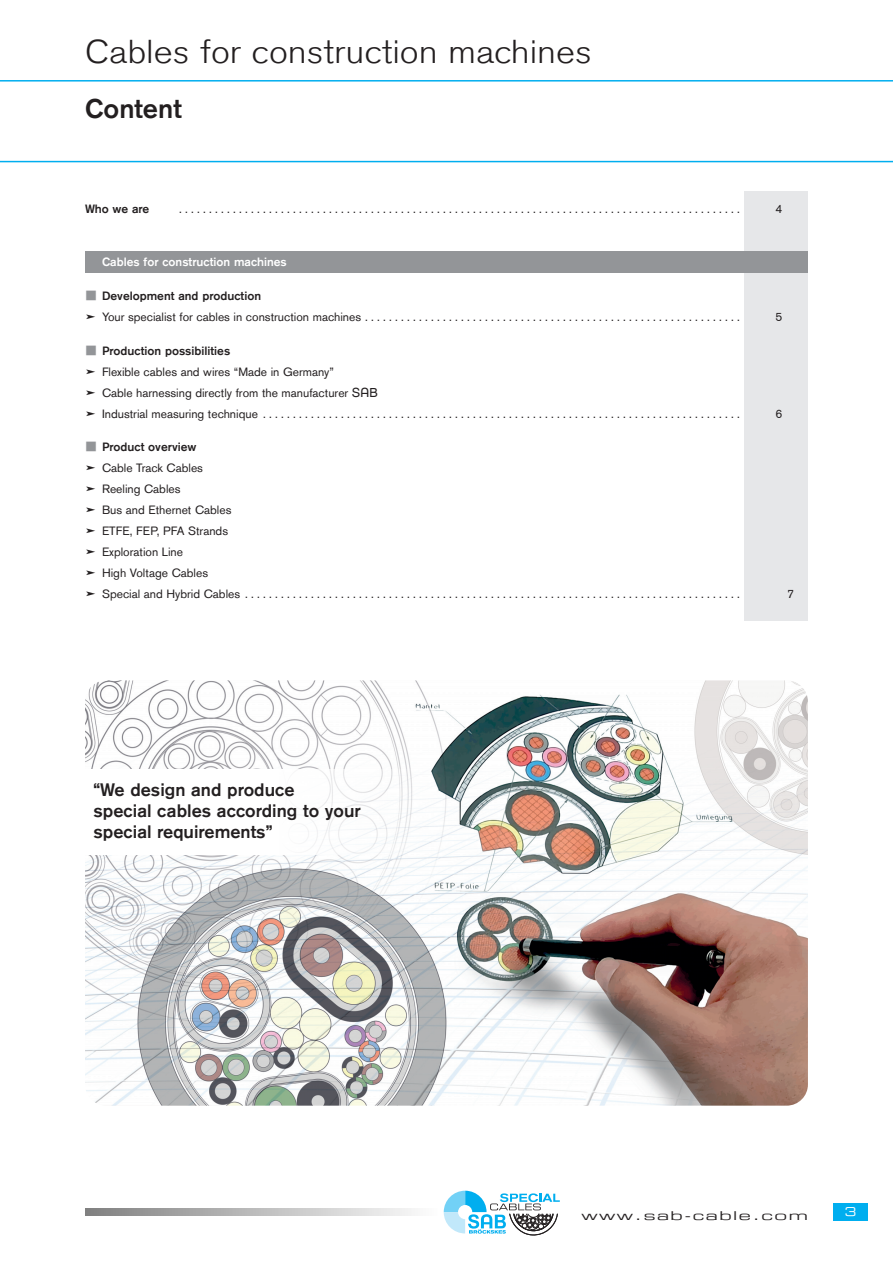
<style>
.page{position:relative;width:893px;height:1263px;background:#fff}
.page>*{position:absolute;margin:0;border:0;box-sizing:border-box;transform-origin:0 0}
.t1{font:300 33px "Akzidenz Grotesk Std";color:#231f20;scale:1.1 1}
.t2{font:500 27px "Akzidenz Grotesk Std";color:#231f20}
.t3{font:500 18px/21px "Akzidenz Grotesk Std";color:#231f20}
.t4{font:12px/21px "Akzidenz Grotesk Std";color:#231f20}
.t5{font:500 12px "Akzidenz Grotesk Std";color:#fff}
.t6{font:12px "Eurostile Extended Two";letter-spacing:.095em;color:#231f20;scale:1.3 1}
.t7{font:500 12px "Akzidenz Grotesk Std";color:#231f20}
.t8{font:12px "Eurostile Extended Two";color:#fff}
.s1{font-family:"Adobe Gothic Std";font-weight:700;color:#939598}
.s2{font-weight:500}
.s3{font-family:"Arial Unicode MS"}
.s4{font-family:"SAB"}
</style>
<div class="page">
<div style="left:833px;top:1203px;width:34px;height:17px;background:#00aeef"></div>
<svg style="left:444px;top:1191px;width:116px;height:45px"></svg>
<svg style="left:85px;top:1209px;width:327px;height:6px;background:#b9b9b9"></svg>
<hr style="left:0;top:161px;width:893px;height:1px;background:#00aeef">
<hr style="left:0;top:80px;width:893px;height:2px;background:#00aeef">
<div style="left:744px;top:191px;width:64px;height:430px;background:#e6e7e9"></div>
<div style="left:85px;top:251px;width:723px;height:22px;background:#939598"></div>
<img style="left:85px;top:680px;width:723px;height:426px;border-radius:21px">
<div style="left:85px;top:770px;width:340px;height:85px;background:#fff"></div>
<p class="t1" style="left:85px;top:33px;width:462px">Cables for construction machines</p>
<p class="t2" style="left:85px;top:92px;width:98px">Content</p>
<p class="t7" style="left:85px;top:202px;width:66px">Who we are</p>
<p class="t4" style="left:179px;top:198px;width:562px">. . . . . . . . . . . . . . . . . . . . . . . . . . . . . . . . . . . . . . . . . . . . . . . . . . . . . . . . . . . . . . . . . . . . . . . . . . . . . . . . . . . . . . . . . . . . . .</p>
<p class="t4" style="left:775px;top:198px;width:8px">4</p>
<p class="t5" style="left:102px;top:255px;width:186px">Cables for construction machines</p>
<p class="t4" style="left:85px;top:285px;width:656px"><span class="s1">■</span> <span class="s2">Development and production<br></span><span class="s3">➤</span> Your specialist for cables in construction machines . . . . . . . . . . . . . . . . . . . . . . . . . . . . . . . . . . . . . . . . . . . . . . . . . . . . . . . . . . . . . . .</p>
<p class="t4" style="left:85px;top:340px;width:656px"><span class="s1">■</span> <span class="s2">Production possibilities<br></span><span class="s3">➤</span> Flexible cables and wires “Made in Germany”<br><span class="s3">➤</span> Cable harnessing directly from the manufacturer <span class="s4">S<br></span><span class="s3">➤</span> Industrial measuring technique . . . . . . . . . . . . . . . . . . . . . . . . . . . . . . . . . . . . . . . . . . . . . . . . . . . . . . . . . . . . . . . . . . . . . . . . . . . . . . . .</p>
<p class="t4" style="left:85px;top:437px;width:656px"><span class="s1">■</span> <span class="s2">Product overview<br></span><span class="s3">➤</span> Cable Track Cables<br><span class="s3">➤</span> Reeling Cables<br><span class="s3">➤</span> Bus and Ethernet Cables<br><span class="s3">➤</span> ETFE, FEP, PFA Strands<br><span class="s3">➤</span> Exploration Line<br><span class="s3">➤</span> High Voltage Cables<br><span class="s3">➤</span> Special and Hybrid Cables . . . . . . . . . . . . . . . . . . . . . . . . . . . . . . . . . . . . . . . . . . . . . . . . . . . . . . . . . . . . . . . . . . . . . . . . . . . . . . . . . . .</p>
<p class="t4" style="left:775px;top:306px;width:8px">5</p>
<p class="t4" style="left:775px;top:403px;width:8px">6</p>
<p class="t4" style="left:787px;top:584px;width:8px">7</p>
<p class="t3" style="left:94px;top:779px;width:269px">“We design and produce<br>special cables according to your special requirements”</p>
<p class="t6" style="left:581px;top:1207px;width:176px">www.sab-cable.com</p>
<p class="t8" style="left:845px;top:1204px;width:13px">3</p>
</div>
